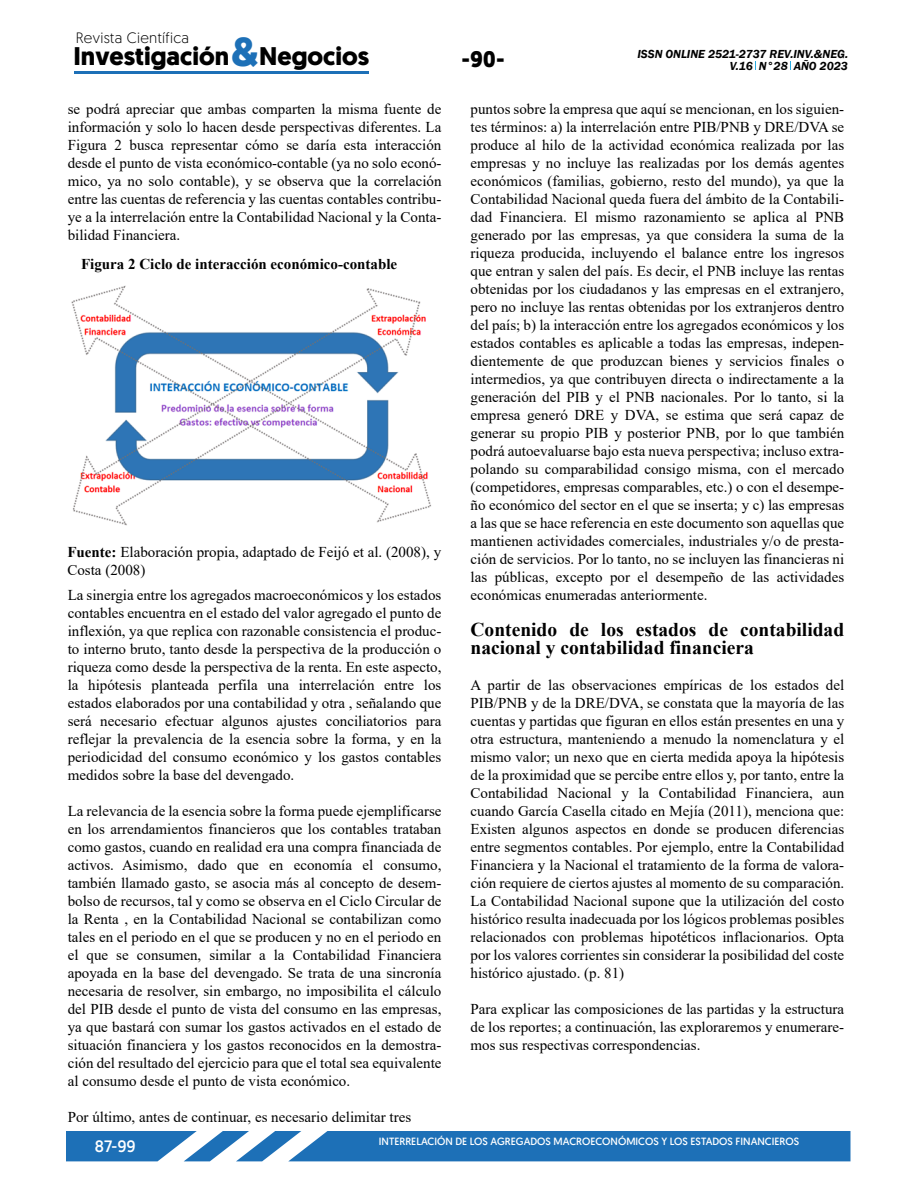
<style>
.page{position:relative;width:918px;height:1188px;background:#fff}
.page>*{position:absolute;margin:0;border:0;box-sizing:border-box;transform-origin:0 0}
.t1{font:700 40.5px "Geomanist";color:#1d70b7}
.t2{font:700 25.5px "Geomanist";color:#000}
.t3{font:700 22.5px "Geomanist";color:#000}
.t4{font:700 19.5px/18px "Times New Roman";color:#000}
.t5{font:16.5px "Geomanist";color:#fff}
.t6{font:15px/18px "Times New Roman";color:#000;text-align:justify}
.t7{font:700 15px "Times New Roman";color:#000}
.t8{font:300 15px "Geomanist";letter-spacing:.02em;color:#000}
.t9{font:italic 600 12px/11.7px "Franklin Gothic";color:#000;text-align:right}
.t10{font:10.5px "Geomanist";color:#fff}
.s1{font-weight:700}
</style>
<div class="page">
<hr style="left:75px;top:71px;width:294px;height:3px;background:#1d70b7">
<img style="left:71px;top:285px;width:360px;height:241px">
<svg style="left:66px;top:1131px;width:784px;height:30px;background:#337ebe"></svg>
<p class="t8" style="left:76px;top:28px;width:115px">Revista Científica</p>
<h1 class="t1" style="left:231px;top:25px;width:29px">&amp;</h1>
<h2 class="t2" style="left:73px;top:39px;width:297px">Investigación Negocios</h2>
<p class="t6" style="left:68px;top:99px;width:375px">se podrá apreciar que ambas comparten la misma fuente de información y solo lo hacen desde perspectivas diferentes. La Figura 2 busca representar cómo se daría esta interacción desde el punto de vista económico-contable (ya no solo econó&shy;mico, ya no solo contable), y se observa que la correlación entre las cuentas de referencia y las cuentas contables contribu&shy;ye a la interrelación entre la Contabilidad Nacional y la Conta&shy;bilidad Financiera.</p>
<p class="t7" style="left:81px;top:253px;width:318px">Figura 2 Ciclo de interacción económico-contable</p>
<p class="t6" style="left:67px;top:543px;width:375px"><span class="s1">Fuente:</span> Elaboración propia, adaptado de Feijó et al. (2008), y<br>Costa (2008)</p>
<p class="t6" style="left:68px;top:585px;width:375px">La sinergia entre los agregados macroeconómicos y los estados contables encuentra en el estado del valor agregado el punto de inflexión, ya que replica con razonable consistencia el produc&shy;to interno bruto, tanto desde la perspectiva de la producción o riqueza como desde la perspectiva de la renta. En este aspecto, la hipótesis planteada perfila una interrelación entre los estados elaborados por una contabilidad y otra , señalando que será necesario efectuar algunos ajustes conciliatorios para reflejar la prevalencia de la esencia sobre la forma, y en la periodicidad del consumo económico y los gastos contables medidos sobre la base del devengado.</p>
<p class="t6" style="left:68px;top:801px;width:375px">La relevancia de la esencia sobre la forma puede ejemplificarse en los arrendamientos financieros que los contables trataban como gastos, cuando en realidad era una compra financiada de activos. Asimismo, dado que en economía el consumo, también llamado gasto, se asocia más al concepto de desem&shy;bolso de recursos, tal y como se observa en el Ciclo Circular de la Renta , en la Contabilidad Nacional se contabilizan como tales en el periodo en el que se producen y no en el periodo en el que se consumen, similar a la Contabilidad Financiera apoyada en la base del devengado. Se trata de una sincronía necesaria de resolver, sin embargo, no imposibilita el cálculo del PIB desde el punto de vista del consumo en las empresas, ya que bastará con sumar los gastos activados en el estado de situación financiera y los gastos reconocidos en la demostra&shy;ción del resultado del ejercicio para que el total sea equivalente al consumo desde el punto de vista económico.</p>
<p class="t6" style="left:68px;top:1107px;width:345px">Por último, antes de continuar, es necesario delimitar tres</p>
<h3 class="t3" style="left:461px;top:44px;width:45px">-90-</h3>
<p class="t9" style="left:638px;top:48px;width:212px">ISSN ONLINE 2521-2737 REV.INV.&amp;NEG.<br>V.16 N°28 AÑO 2023</p>
<p class="t6" style="left:471px;top:99px;width:375px">puntos sobre la empresa que aquí se mencionan, en los siguien&shy;tes términos: a) la interrelación entre PIB/PNB y DRE/DVA se produce al hilo de la actividad económica realizada por las empresas y no incluye las realizadas por los demás agentes económicos (familias, gobierno, resto del mundo), ya que la Contabilidad Nacional queda fuera del ámbito de la Contabili&shy;dad Financiera. El mismo razonamiento se aplica al PNB generado por las empresas, ya que considera la suma de la riqueza producida, incluyendo el balance entre los ingresos que entran y salen del país. Es decir, el PNB incluye las rentas obtenidas por los ciudadanos y las empresas en el extranjero, pero no incluye las rentas obtenidas por los extranjeros dentro del país; b) la interacción entre los agregados económicos y los estados contables es aplicable a todas las empresas, indepen&shy;dientemente de que produzcan bienes y servicios finales o intermedios, ya que contribuyen directa o indirectamente a la generación del PIB y el PNB nacionales. Por lo tanto, si la empresa generó DRE y DVA, se estima que será capaz de generar su propio PIB y posterior PNB, por lo que también podrá autoevaluarse bajo esta nueva perspectiva; incluso extra&shy;polando su comparabilidad consigo misma, con el mercado (competidores, empresas comparables, etc.) o con el desempe&shy;ño económico del sector en el que se inserta; y c) las empresas a las que se hace referencia en este documento son aquellas que mantienen actividades comerciales, industriales y/o de presta&shy;ción de servicios. Por lo tanto, no se incluyen las financieras ni las públicas, excepto por el desempeño de las actividades económicas enumeradas anteriormente.</p>
<h3 class="t4" style="left:471px;top:620px;width:375px">Contenido de los estados de contabilidad nacional y contabilidad financiera</h3>
<p class="t6" style="left:471px;top:675px;width:375px">A partir de las observaciones empíricas de los estados del PIB/PNB y de la DRE/DVA, se constata que la mayoría de las cuentas y partidas que figuran en ellos están presentes en una y otra estructura, manteniendo a menudo la nomenclatura y el mismo valor; un nexo que en cierta medida apoya la hipótesis de la proximidad que se percibe entre ellos y, por tanto, entre la Contabilidad Nacional y la Contabilidad Financiera, aun cuando García Casella citado en Mejía (2011), menciona que:<br>Existen algunos aspectos en donde se producen diferencias entre segmentos contables. Por ejemplo, entre la Contabilidad Financiera y la Nacional el tratamiento de la forma de valora&shy;ción requiere de ciertos ajustes al momento de su comparación.<br>La Contabilidad Nacional supone que la utilización del costo histórico resulta inadecuada por los lógicos problemas posibles relacionados con problemas hipotéticos inflacionarios. Opta por los valores corrientes sin considerar la posibilidad del coste histórico ajustado. (p. 81)</p>
<p class="t6" style="left:471px;top:999px;width:375px">Para explicar las composiciones de las partidas y la estructura de los reportes; a continuación, las exploraremos y enumerare&shy;mos sus respectivas correspondencias.</p>
<p class="t5" style="left:95px;top:1135px;width:42px">87-99</p>
<p class="t10" style="left:379px;top:1134px;width:422px">INTERRELACIÓN DE LOS AGREGADOS MACROECONÓMICOS Y LOS ESTADOS FINANCIEROS</p>
</div>
